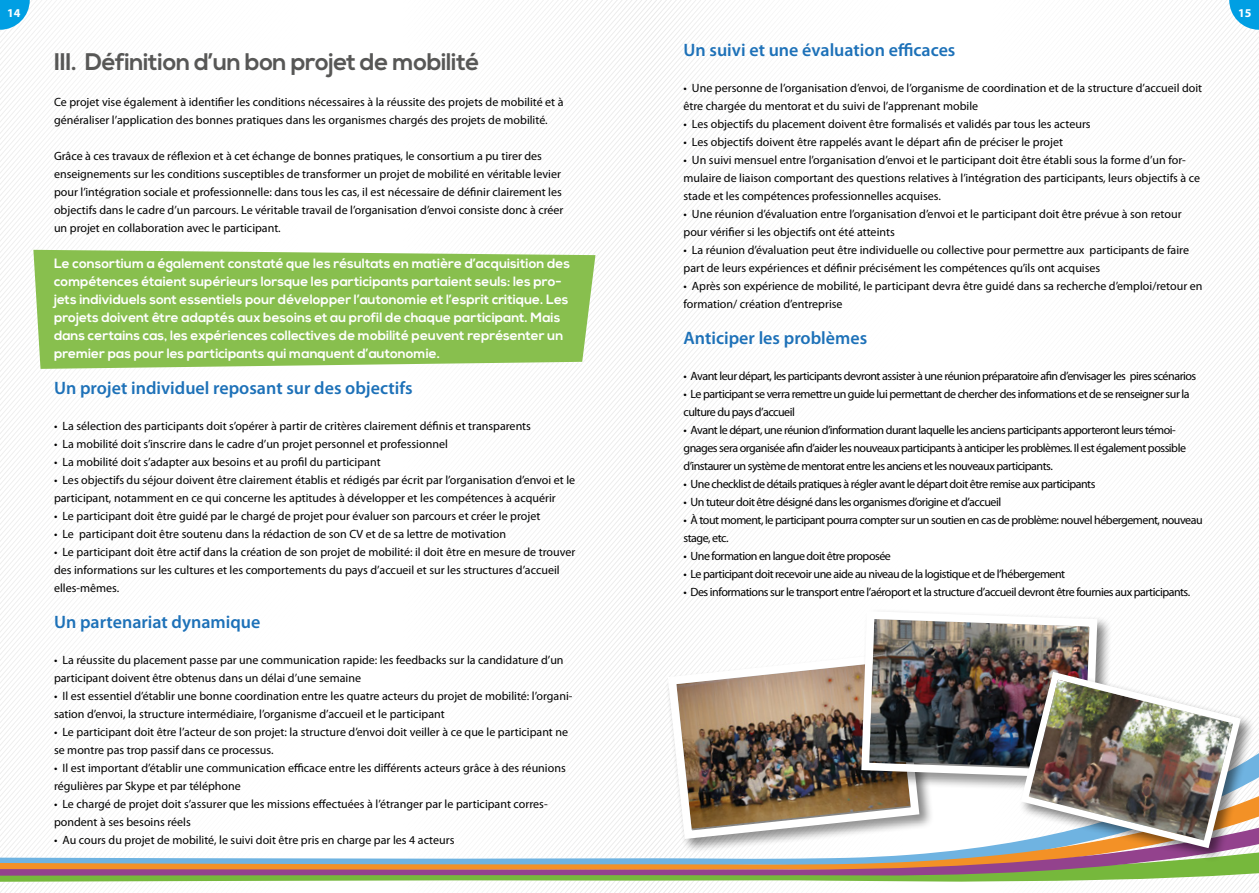
<style>
.page{position:relative;width:1259px;height:893px;background:#fff}
.page>*{position:absolute;margin:0;border:0;box-sizing:border-box;transform-origin:0 0}
.t1{font:700 24px "Nexa";letter-spacing:-.02em;color:#575756}
.t2{font:600 18px "Myriad Pro";color:#1d71b8}
.t3{font:700 13.5px/18px "Nexa";color:#fff}
.t4{font:12px/18px "Myriad Pro";color:#000}
.t5{font:12px/18px "Myriad Pro";letter-spacing:-.04em;color:#000}
.t6{font:700 12px "Myriad Pro";color:#fff}
</style>
<div class="page">
<svg style="left:0;top:713px;width:1259px;height:57px"></svg>
<svg style="left:0;top:770px;width:1259px;height:41px"></svg>
<svg style="left:0;top:876px;width:1259px;height:6px;fill:#76b83c"></svg>
<svg style="left:0;top:811px;width:1259px;height:65px"></svg>
<svg style="left:0;top:0;width:30px;height:30px"></svg>
<svg style="left:1229px;top:0;width:30px;height:30px"></svg>
<svg style="left:33px;top:250px;width:562px;height:119px;fill:#88bf4e"></svg>
<div style="left:665px;top:650px;width:269px;height:204px;background:#000;opacity:.5"></div>
<img style="left:663px;top:648px;width:194px;height:195px">
<div style="left:1018px;top:669px;width:237px;height:193px;background:#000;opacity:.5"></div>
<img style="left:857px;top:607px;width:387px;height:245px">
<p class="t6" style="left:7px;top:5px;width:15px">14</p>
<p class="t6" style="left:1238px;top:5px;width:15px">15</p>
<h1 class="t1" style="left:54px;top:48px;width:427px">III. Définition d’un bon projet de mobilité</h1>
<p class="t4" style="left:54px;top:93px;width:511px">Ce projet vise également à identifier les conditions nécessaires à la réussite des projets de mobilité et à généraliser l’application des bonnes pratiques dans les organismes chargés des projets de mobilité.</p>
<p class="t4" style="left:54px;top:147px;width:511px">Grâce à ces travaux de réflexion et à cet échange de bonnes pratiques, le consortium a pu tirer des enseignements sur les conditions susceptibles de transformer un projet de mobilité en véritable levier pour l’intégration sociale et professionnelle: dans tous les cas, il est nécessaire de définir clairement les objectifs dans le cadre d’un parcours. Le véritable travail de l’organisation d’envoi consiste donc à créer un projet en collaboration avec le participant.</p>
<p class="t3" style="left:54px;top:255px;width:517px">Le consortium a également constaté que les résultats en matière d’acquisition des compétences étaient supérieurs lorsque les participants partaient seuls: les pro&shy;jets individuels sont essentiels pour développer l’autonomie et l’esprit critique. Les projets doivent être adaptés aux besoins et au profil de chaque participant. Mais dans certains cas, les expériences collectives de mobilité peuvent représenter un premier pas pour les participants qui manquent d’autonomie.</p>
<h2 class="t2" style="left:54px;top:376px;width:360px">Un projet individuel reposant sur des objectifs</h2>
<p class="t4" style="left:54px;top:417px;width:478px">• La sélection des participants doit s’opérer à partir de critères clairement définis et transparents</p>
<p class="t4" style="left:54px;top:435px;width:395px">• La mobilité doit s’inscrire dans le cadre d’un projet personnel et professionnel</p>
<p class="t4" style="left:54px;top:453px;width:328px">• La mobilité doit s’adapter aux besoins et au profil du participant</p>
<p class="t4" style="left:54px;top:471px;width:523px">• Les objectifs du séjour doivent être clairement établis et rédigés par écrit par l’organisation d’envoi et le participant, notamment en ce qui concerne les aptitudes à développer et les compétences à acquérir</p>
<p class="t4" style="left:54px;top:507px;width:488px">• Le participant doit être guidé par le chargé de projet pour évaluer son parcours et créer le projet</p>
<p class="t4" style="left:54px;top:525px;width:453px">• Le participant doit être soutenu dans la rédaction de son CV et de sa lettre de motivation</p>
<p class="t4" style="left:54px;top:543px;width:523px">• Le participant doit être actif dans la création de son projet de mobilité: il doit être en mesure de trouver des informations sur les cultures et les comportements du pays d’accueil et sur les structures d’accueil elles-mêmes.</p>
<h2 class="t2" style="left:54px;top:610px;width:208px">Un partenariat dynamique</h2>
<p class="t4" style="left:54px;top:651px;width:511px">• La réussite du placement passe par une communication rapide: les feedbacks sur la candidature d’un participant doivent être obtenus dans un délai d’une semaine</p>
<p class="t4" style="left:54px;top:687px;width:520px">• Il est essentiel d’établir une bonne coordination entre les quatre acteurs du projet de mobilité: l’organi&shy;sation d’envoi, la structure intermédiaire, l’organisme d’accueil et le participant</p>
<p class="t4" style="left:54px;top:723px;width:515px">• Le participant doit être l’acteur de son projet: la structure d’envoi doit veiller à ce que le participant ne se montre pas trop passif dans ce processus.</p>
<p class="t4" style="left:54px;top:759px;width:513px">• Il est important d’établir une communication efficace entre les différents acteurs grâce à des réunions régulières par Skype et par téléphone</p>
<p class="t4" style="left:54px;top:795px;width:495px">• Le chargé de projet doit s’assurer que les missions effectuées à l’étranger par le participant corres&shy;pondent à ses besoins réels</p>
<p class="t4" style="left:54px;top:831px;width:402px">• Au cours du projet de mobilité, le suivi doit être pris en charge par les 4 acteurs</p>
<h2 class="t2" style="left:683px;top:39px;width:273px">Un suivi et une évaluation efficaces</h2>
<p class="t4" style="left:683px;top:79px;width:520px">• Une personne de l’organisation d’envoi, de l’organisme de coordination et de la structure d’accueil doit être chargée du mentorat et du suivi de l’apprenant mobile</p>
<p class="t4" style="left:683px;top:115px;width:409px">• Les objectifs du placement doivent être formalisés et validés par tous les acteurs</p>
<p class="t4" style="left:683px;top:133px;width:381px">• Les objectifs doivent être rappelés avant le départ afin de préciser le projet</p>
<p class="t4" style="left:683px;top:151px;width:518px">• Un suivi mensuel entre l’organisation d’envoi et le participant doit être établi sous la forme d’un for&shy;mulaire de liaison comportant des questions relatives à l’intégration des participants, leurs objectifs à ce stade et les compétences professionnelles acquises.</p>
<p class="t4" style="left:683px;top:205px;width:499px">• Une réunion d’évaluation entre l’organisation d’envoi et le participant doit être prévue à son retour pour vérifier si les objectifs ont été atteints</p>
<p class="t4" style="left:683px;top:241px;width:507px">• La réunion d’évaluation peut être individuelle ou collective pour permettre aux participants de faire part de leurs expériences et définir précisément les compétences qu’ils ont acquises</p>
<p class="t4" style="left:683px;top:277px;width:520px">• Après son expérience de mobilité, le participant devra être guidé dans sa recherche d’emploi/retour en formation/ création d’entreprise</p>
<h2 class="t2" style="left:683px;top:327px;width:185px">Anticiper les problèmes</h2>
<p class="t5" style="left:683px;top:367px;width:514px">• Avant leur départ, les participants devront assister à une réunion préparatoire afin d’envisager les pires scénarios</p>
<p class="t5" style="left:683px;top:385px;width:508px">• Le participant se verra remettre un guide lui permettant de chercher des informations et de se renseigner sur la culture du pays d’accueil</p>
<p class="t5" style="left:683px;top:421px;width:504px">• Avant le départ, une réunion d’information durant laquelle les anciens participants apporteront leurs témoi&shy;gnages sera organisée afin d’aider les nouveaux participants à anticiper les problèmes. Il est également possible d’instaurer un système de mentorat entre les anciens et les nouveaux participants.</p>
<p class="t5" style="left:683px;top:475px;width:413px">• Une checklist de détails pratiques à régler avant le départ doit être remise aux participants</p>
<p class="t5" style="left:683px;top:493px;width:319px">• Un tuteur doit être désigné dans les organismes d’origine et d’accueil</p>
<p class="t5" style="left:683px;top:511px;width:521px">• À tout moment, le participant pourra compter sur un soutien en cas de problème: nouvel hébergement, nouveau stage, etc.</p>
<p class="t5" style="left:683px;top:547px;width:209px">• Une formation en langue doit être proposée</p>
<p class="t5" style="left:683px;top:565px;width:383px">• Le participant doit recevoir une aide au niveau de la logistique et de l’hébergement</p>
<p class="t5" style="left:683px;top:583px;width:508px">• Des informations sur le transport entre l’aéroport et la structure d’accueil devront être fournies aux participants.</p>
</div>
